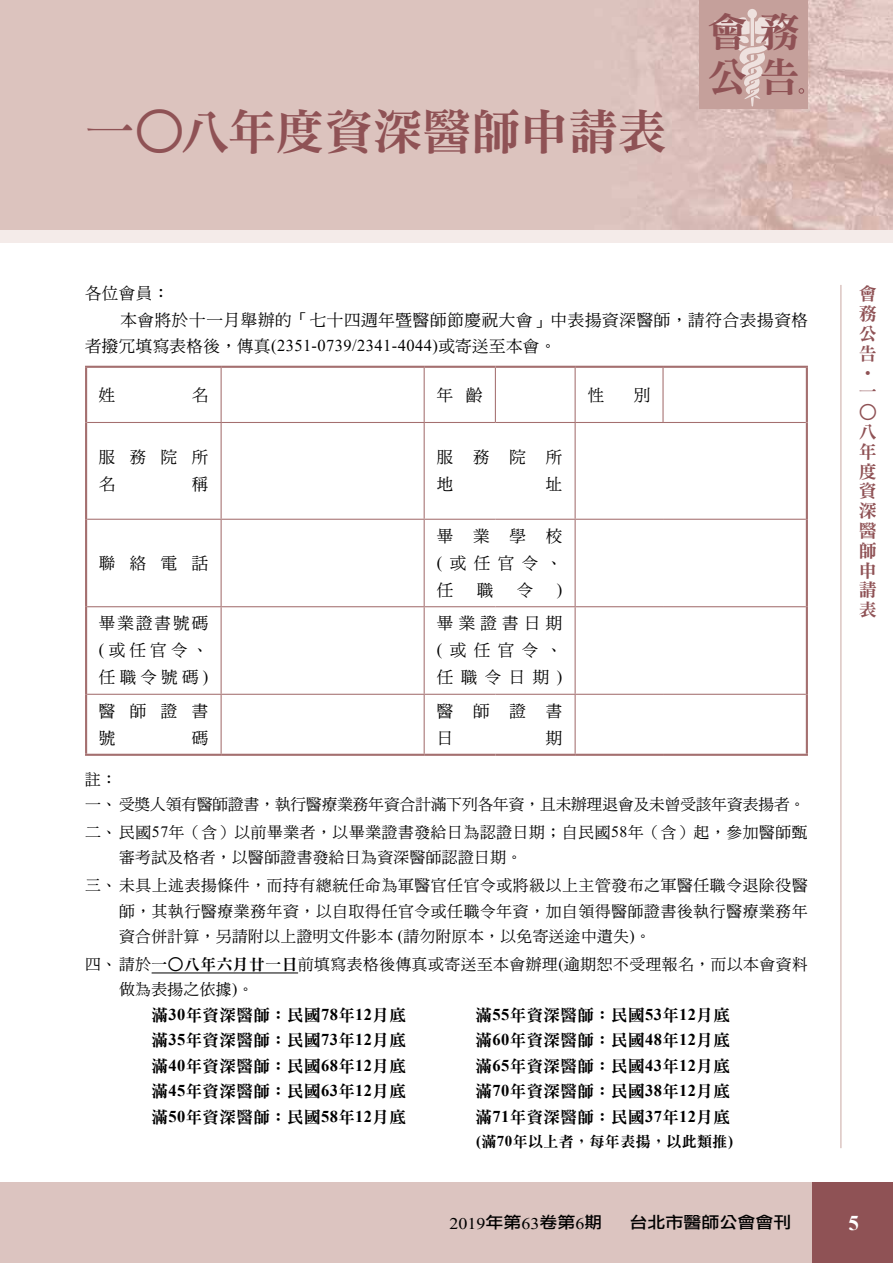
<style>
.page{position:relative;width:893px;height:1263px;background:#fff}
.page>*{position:absolute;margin:0;border:0;box-sizing:border-box;transform-origin:0 0}
.t1{font:48.45px "DFN Ming W9 WINP BF";letter-spacing:-.01em;color:#8f5255}
.t2{font:40.5px/45px "DFN Ming W9 WIN BF";color:#8f5255}
.t3{font:700 21px "Times New Roman";color:#fff}
.t4{font:18px/19.8px "DFN Ming W9 WIN BF";color:#8f5255;text-align:justify}
.t5{font:16.5px "DFN Ming W9 WIN BF";letter-spacing:.025em;color:#000}
.t6{font:16.5px/27px "DF Ming Md HK BF";letter-spacing:.125em;color:#000}
.t7{font:16.5px/27px "DF Ming Md HK BF";letter-spacing:.045em;color:#000}
.t8{font:16.5px "Times New Roman";letter-spacing:.025em;color:#000}
.t9{font:16.2px "Times New Roman";color:#000;scale:1.11 1}
.t10{font:16.2px "DF Li Hei Md HK BF";color:#000;scale:1.11 1}
.t11{font:15.75px/25.5px "DF Ming Md HK BF";letter-spacing:.025em;color:#000}
.t12{font:15.75px/25.5px "DF Ming Md HK BF";color:#000}
.t13{font:15px "DFN Ming W9 WIN BF";letter-spacing:.025em;color:#000}
.s1{font-family:"DF Ming Md HK BF"}
.s2{font-family:"Times New Roman"}
.s3{font-family:"DFN Ming W9 WIN BF"}
.s4{font-family:"Times New Roman";font-weight:700}
.s5{font-family:"DF Li Hei Md HK BF"}
</style>
<div class="page">
<div style="left:0;top:230px;width:893px;height:12px;background:#f4ebe9"></div>
<div style="left:0;top:1182px;width:833px;height:81px;background:#dcc4c0"></div>
<img style="left:1px;top:0;width:892px;height:230px">
<div style="left:812px;top:1182px;width:81px;height:81px;background:#8f5255"></div>
<hr style="left:840px;top:285px;width:1px;height:863px;background:#d6bbb7">
<hr style="left:0;top:1182px;width:1px;height:81px;background:#cfc4d2">
<hr style="left:0;top:0;width:1px;height:230px;background:#cfc4d2">
<hr style="left:152px;top:972px;width:146px;height:1px;background:#000">
<hr style="left:85px;top:366px;width:136px;height:2px;background:#a46f6f">
<hr style="left:85px;top:368px;width:2px;height:54px;background:#a46f6f">
<hr style="left:221px;top:366px;width:203px;height:2px;background:#a46f6f">
<hr style="left:424px;top:366px;width:71px;height:2px;background:#a46f6f">
<hr style="left:495px;top:366px;width:80px;height:2px;background:#a46f6f">
<hr style="left:575px;top:366px;width:88px;height:2px;background:#a46f6f">
<hr style="left:663px;top:366px;width:145px;height:2px;background:#a46f6f">
<hr style="left:806px;top:368px;width:2px;height:54px;background:#a46f6f">
<hr style="left:85px;top:422px;width:2px;height:97px;background:#a46f6f">
<hr style="left:806px;top:422px;width:2px;height:97px;background:#a46f6f">
<hr style="left:85px;top:519px;width:2px;height:88px;background:#a46f6f">
<hr style="left:806px;top:519px;width:2px;height:88px;background:#a46f6f">
<hr style="left:85px;top:607px;width:2px;height:87px;background:#a46f6f">
<hr style="left:806px;top:607px;width:2px;height:87px;background:#a46f6f">
<hr style="left:85px;top:694px;width:2px;height:60px;background:#a46f6f">
<hr style="left:806px;top:694px;width:2px;height:60px;background:#a46f6f">
<hr style="left:85px;top:754px;width:136px;height:2px;background:#a46f6f">
<hr style="left:221px;top:754px;width:203px;height:2px;background:#a46f6f">
<hr style="left:424px;top:754px;width:71px;height:2px;background:#a46f6f">
<hr style="left:495px;top:754px;width:80px;height:2px;background:#a46f6f">
<hr style="left:575px;top:754px;width:88px;height:2px;background:#a46f6f">
<hr style="left:663px;top:754px;width:145px;height:2px;background:#a46f6f">
<hr style="left:221px;top:368px;width:1px;height:54px;background:#a46f6f">
<hr style="left:424px;top:368px;width:1px;height:54px;background:#a46f6f">
<hr style="left:495px;top:368px;width:1px;height:54px;background:#a46f6f">
<hr style="left:575px;top:368px;width:1px;height:54px;background:#a46f6f">
<hr style="left:662px;top:368px;width:2px;height:54px;background:#a46f6f">
<hr style="left:87px;top:422px;width:134px;height:1px;background:#a46f6f">
<hr style="left:221px;top:422px;width:203px;height:1px;background:#a46f6f">
<hr style="left:221px;top:423px;width:1px;height:96px;background:#a46f6f">
<hr style="left:424px;top:422px;width:71px;height:1px;background:#a46f6f">
<hr style="left:424px;top:423px;width:1px;height:96px;background:#a46f6f">
<hr style="left:495px;top:422px;width:80px;height:1px;background:#a46f6f">
<hr style="left:575px;top:422px;width:88px;height:1px;background:#a46f6f">
<hr style="left:575px;top:423px;width:1px;height:96px;background:#a46f6f">
<hr style="left:663px;top:422px;width:143px;height:1px;background:#a46f6f">
<hr style="left:87px;top:519px;width:134px;height:1px;background:#a46f6f">
<hr style="left:221px;top:519px;width:203px;height:1px;background:#a46f6f">
<hr style="left:221px;top:520px;width:1px;height:86px;background:#a46f6f">
<hr style="left:424px;top:519px;width:71px;height:1px;background:#a46f6f">
<hr style="left:424px;top:520px;width:1px;height:86px;background:#a46f6f">
<hr style="left:495px;top:519px;width:80px;height:1px;background:#a46f6f">
<hr style="left:575px;top:519px;width:88px;height:1px;background:#a46f6f">
<hr style="left:575px;top:520px;width:1px;height:86px;background:#a46f6f">
<hr style="left:663px;top:519px;width:143px;height:1px;background:#a46f6f">
<hr style="left:87px;top:606px;width:134px;height:1px;background:#a46f6f">
<hr style="left:221px;top:606px;width:203px;height:1px;background:#a46f6f">
<hr style="left:221px;top:607px;width:1px;height:87px;background:#a46f6f">
<hr style="left:424px;top:606px;width:71px;height:1px;background:#a46f6f">
<hr style="left:424px;top:607px;width:1px;height:87px;background:#a46f6f">
<hr style="left:495px;top:606px;width:80px;height:1px;background:#a46f6f">
<hr style="left:575px;top:606px;width:88px;height:1px;background:#a46f6f">
<hr style="left:575px;top:607px;width:1px;height:87px;background:#a46f6f">
<hr style="left:663px;top:606px;width:143px;height:1px;background:#a46f6f">
<hr style="left:87px;top:694px;width:134px;height:1px;background:#a46f6f">
<hr style="left:221px;top:694px;width:203px;height:1px;background:#a46f6f">
<hr style="left:221px;top:695px;width:1px;height:59px;background:#a46f6f">
<hr style="left:424px;top:694px;width:71px;height:1px;background:#a46f6f">
<hr style="left:424px;top:695px;width:1px;height:59px;background:#a46f6f">
<hr style="left:495px;top:694px;width:80px;height:1px;background:#a46f6f">
<hr style="left:575px;top:694px;width:88px;height:1px;background:#a46f6f">
<hr style="left:575px;top:695px;width:1px;height:59px;background:#a46f6f">
<hr style="left:663px;top:694px;width:143px;height:1px;background:#a46f6f">
<div style="left:699px;top:0;width:109px;height:109px;background:#c5a09b"></div>
<svg style="left:714px;top:9px;width:76px;height:97px"></svg>
<svg style="left:799px;top:88px;width:5px;height:6px"></svg>
<h1 class="t1" style="left:85px;top:107px;width:584px">一○八年度資深醫師申請表</h1>
<h2 class="t2" style="left:707px;top:9px;width:95px">會務公告</h2>
<p class="t7" style="left:120px;top:280px;width:689px;text-indent:-35px">各位會員：<br>本會將於十一月舉辦的「七十四週年暨醫師節慶祝大會」中表揚資深醫師，請符合表揚資格</p>
<p class="t8" style="left:85px;top:333px;width:473px"><span class="s1">者撥冗填寫表格後，傳真</span>(2351-0739/2341-4044)<span class="s1">或寄送至本會。</span></p>
<p class="t6" style="left:99px;top:381px;width:18px">姓</p>
<p class="t6" style="left:192px;top:381px;width:18px">名</p>
<p class="t6" style="left:437px;top:381px;width:47px">年 齡</p>
<p class="t6" style="left:588px;top:381px;width:18px">性</p>
<p class="t6" style="left:634px;top:381px;width:18px">別</p>
<p class="t6" style="left:99px;top:444px;width:111px">服務院所名</p>
<p class="t6" style="left:192px;top:471px;width:18px">稱</p>
<p class="t6" style="left:99px;top:549px;width:111px">聯絡電話</p>
<p class="t6" style="left:437px;top:444px;width:127px">服務院所地</p>
<p class="t6" style="left:546px;top:471px;width:18px">址</p>
<p class="t6" style="left:437px;top:522px;width:127px;text-align:justify">畢業學校<span class="s2">(</span>或任官令、任</p>
<p class="t6" style="left:477px;top:576px;width:18px">職</p>
<p class="t6" style="left:517px;top:576px;width:18px">令</p>
<p class="t8" style="left:557px;top:578px;width:7px">)</p>
<p class="t6" style="left:99px;top:610px;width:111px;text-align:justify">畢業證書號碼<span class="s2">(</span>或任官令、任職令號碼<span class="s2">)</span></p>
<p class="t6" style="left:437px;top:610px;width:127px;text-align:justify">畢業證書日期<span class="s2">(</span>或任官令、任職令日期<span class="s2">)</span></p>
<p class="t6" style="left:99px;top:697px;width:111px">醫師證書號</p>
<p class="t6" style="left:437px;top:697px;width:127px">醫師證書日</p>
<p class="t6" style="left:192px;top:724px;width:18px">碼</p>
<p class="t6" style="left:546px;top:724px;width:18px">期</p>
<p class="t12" style="left:85px;top:766px;width:722px">註：<br>一、受獎人領有醫師證書，執行醫療業務年資合計滿下列各年資，且未辦理退會及未曾受該年資表揚者。</p>
<p class="t11" style="left:119px;top:819px;width:690px;text-indent:-34px">二、民國<span class="s2">57</span>年（含）以前畢業者，以畢業證書發給日為認證日期；自民國<span class="s2">58</span>年（含）起，參加醫師甄審考試及格者，以醫師證書發給日為資深醫師認證日期。</p>
<p class="t11" style="left:119px;top:872px;width:690px;text-align:justify;text-indent:-34px">三、未具上述表揚條件，而持有總統任命為軍醫官任官令或將級以上主管發布之軍醫任職令退除役醫師，其執行醫療業務年資，以自取得任官令或任職令年資，加自領得醫師證書後執行醫療業務年資合併計算，另請附以上證明文件影本 <span class="s2">(</span>請勿附原本，以免寄送途中遺失<span class="s2">)</span>。</p>
<p class="t11" style="left:119px;top:951px;width:690px;text-indent:-34px">四、請於<span class="s3">一○八年六月廿一日</span>前填寫表格後傳真或寄送至本會辦理<span class="s2">(</span>逾期恕不受理報名，而以本會資料做為表揚之依據<span class="s2">)</span>。</p>
<p class="t5" style="left:151px;top:1007px;width:256px">滿<span class="s4">30</span>年資深醫師：民國<span class="s4">78</span>年<span class="s4">12</span>月底</p>
<p class="t5" style="left:475px;top:1007px;width:256px">滿<span class="s4">55</span>年資深醫師：民國<span class="s4">53</span>年<span class="s4">12</span>月底</p>
<p class="t5" style="left:151px;top:1032px;width:256px">滿<span class="s4">35</span>年資深醫師：民國<span class="s4">73</span>年<span class="s4">12</span>月底</p>
<p class="t5" style="left:475px;top:1032px;width:256px">滿<span class="s4">60</span>年資深醫師：民國<span class="s4">48</span>年<span class="s4">12</span>月底</p>
<p class="t5" style="left:151px;top:1058px;width:256px">滿<span class="s4">40</span>年資深醫師：民國<span class="s4">68</span>年<span class="s4">12</span>月底</p>
<p class="t5" style="left:475px;top:1058px;width:256px">滿<span class="s4">65</span>年資深醫師：民國<span class="s4">43</span>年<span class="s4">12</span>月底</p>
<p class="t5" style="left:151px;top:1083px;width:256px">滿<span class="s4">45</span>年資深醫師：民國<span class="s4">63</span>年<span class="s4">12</span>月底</p>
<p class="t5" style="left:475px;top:1083px;width:256px">滿<span class="s4">70</span>年資深醫師：民國<span class="s4">38</span>年<span class="s4">12</span>月底</p>
<p class="t5" style="left:151px;top:1109px;width:256px">滿<span class="s4">50</span>年資深醫師：民國<span class="s4">58</span>年<span class="s4">12</span>月底</p>
<p class="t5" style="left:475px;top:1109px;width:256px">滿<span class="s4">71</span>年資深醫師：民國<span class="s4">37</span>年<span class="s4">12</span>月底</p>
<p class="t13" style="left:476px;top:1134px;width:258px"><span class="s4">(</span>滿<span class="s4">70</span>年以上者，每年表揚，以此類推<span class="s4">)</span></p>
<p class="t4" style="left:859px;top:284px;width:19px">會務公告</p>
<p class="t4" style="left:878px;top:364px;width:19px;rotate:90deg">‧</p>
<p class="t4" style="left:859px;top:382px;width:19px">一</p>
<p class="t4" style="left:878px;top:403px;width:19px;rotate:90deg">○</p>
<p class="t4" style="left:859px;top:422px;width:19px">八年度資深醫師申請表</p>
<p class="t9" style="left:449px;top:1212px;width:139px">2019<span class="s5">年第</span>63<span class="s5">卷第</span>6<span class="s5">期</span></p>
<p class="t10" style="left:629px;top:1214px;width:147px">台北市醫師公會會刊</p>
<h3 class="t3" style="left:848px;top:1207px;width:12px">5</h3>
</div>
